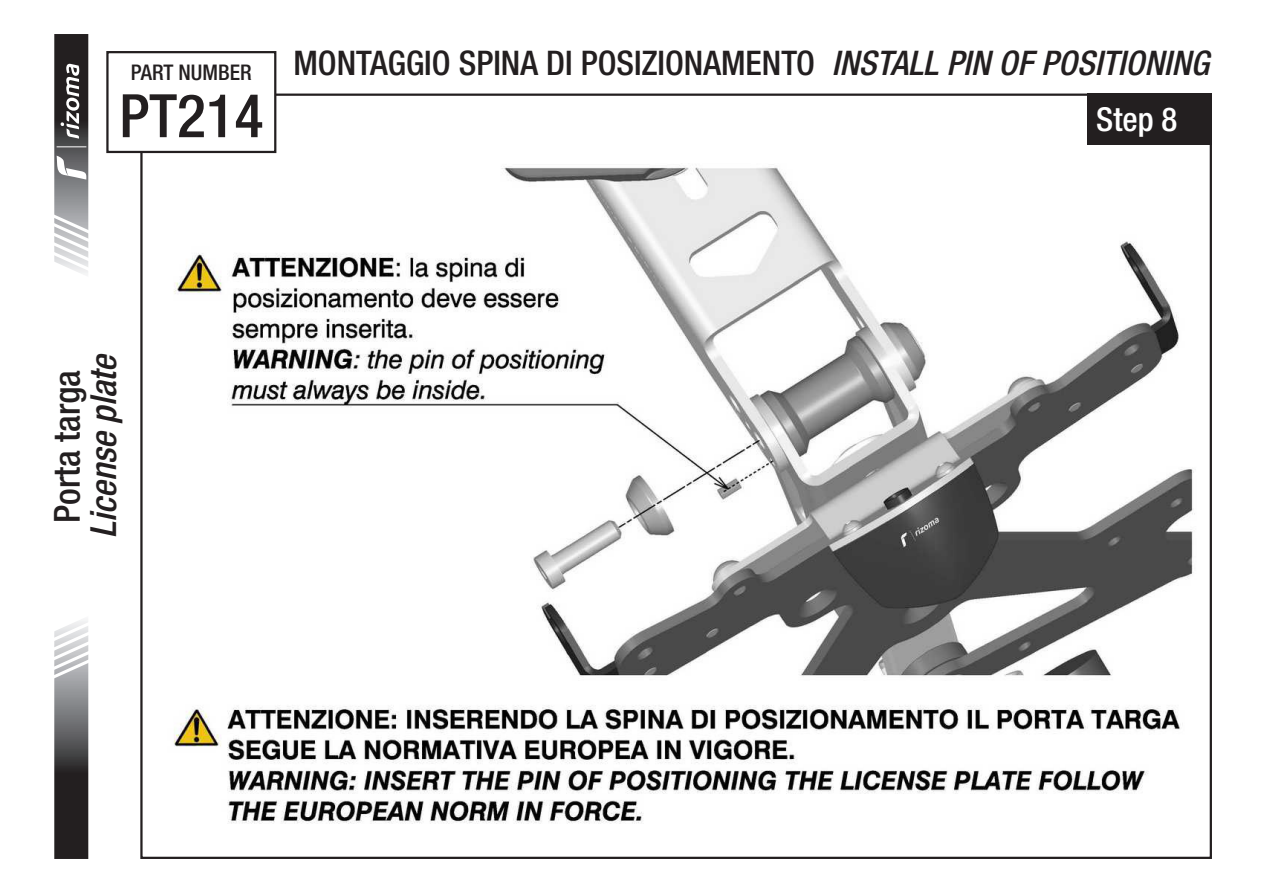
<style>
.page{position:relative;width:1263px;height:893px;background:#fff}
.page>*{position:absolute;margin:0;border:0;box-sizing:border-box;transform-origin:0 0}
.t1{font:500 condensed 60px "Helvetica Neue LT Std";color:#231f20}
.t2{font:italic 500 condensed 36px "Helvetica Neue LT Std";color:#231f20}
.t3{font:500 condensed 36px "Helvetica Neue LT Std";color:#231f20}
.t4{font:500 condensed 33.9px "Helvetica Neue LT Std";color:#231f20}
.t5{font:500 condensed 33px "Helvetica Neue LT Std";color:#fff}
.t6{font:500 condensed 21.6px "Helvetica Neue LT Std";color:#231f20}
.s1{font-style:italic}
</style>
<div class="page">
<img style="left:150px;top:104px;width:1045px;height:720px">
<div style="left:1088px;top:94px;width:124px;height:51px;background:#231f20"></div>
<svg style="left:54px;top:620px;width:35px;height:239px;background:#706f70"></svg>
<svg style="left:54px;top:34px;width:35px;height:240px"></svg>
<div style="left:107px;top:52px;width:168px;height:100px;background:#fff"></div>
<div style="left:106px;top:51px;width:170px;height:102px;border:2px solid #231f20"></div>
<p class="t6" style="left:131px;top:59px;width:122px">PART NUMBER</p>
<h1 class="t1" style="left:119px;top:80px;width:146px">PT214</h1>
<p class="t4" style="left:293px;top:43px;width:917px">MONTAGGIO SPINA DI POSIZIONAMENTO <span class="s1">INSTALL PIN OF POSITIONING</span></p>
<p class="t5" style="left:1096px;top:99px;width:83px">Step 8</p>
<p class="t2" style="left:82px;top:538px;width:187px;rotate:-90deg">License plate</p>
<p class="t3" style="left:46px;top:523px;width:155px;rotate:-90deg">Porta targa</p>
</div>
